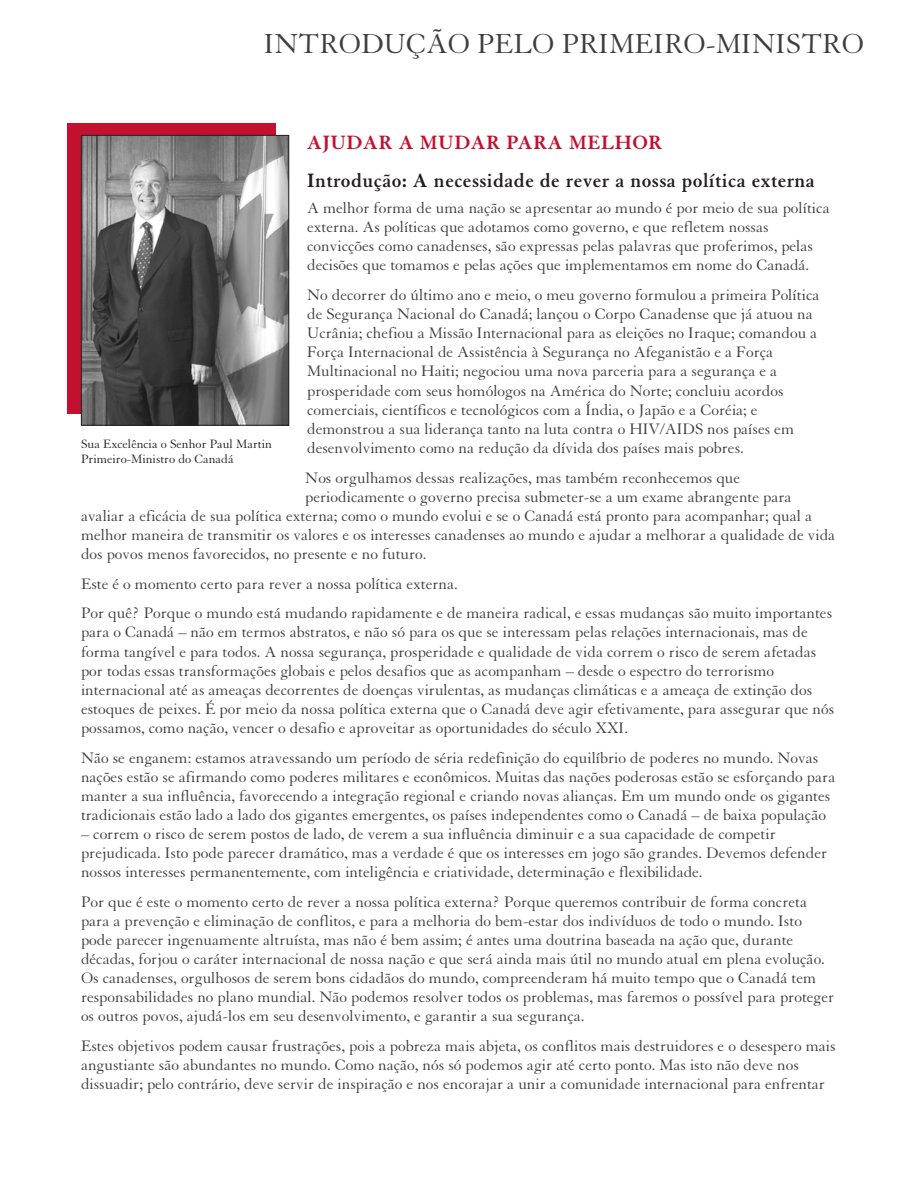
<style>
.page{position:relative;width:918px;height:1188px;background:#fff}
.page>*{position:absolute;margin:0;border:0;box-sizing:border-box;transform-origin:0 0}
.t1{font:30px "Granjon";color:#3e3e3f}
.t2{font:700 21px "Granjon";letter-spacing:.02em;color:#231f20}
.t3{font:700 21px "Granjon";letter-spacing:.02em;color:#c3102f}
.t4{font:16.5px/19px "Granjon";color:#3e3e3f}
.t5{font:13.2px/15px "Granjon";color:#231f20}
</style>
<div class="page">
<div style="left:68px;top:123px;width:208px;height:291px;background:#c3102f"></div>
<img style="left:83px;top:137px;width:204px;height:287px">
<div style="left:81px;top:135px;width:208px;height:291px;border:1px solid #231f20"></div>
<h1 class="t1" style="left:264px;top:33px;width:602px">INTRODUÇÃO PELO PRIMEIRO-MINISTRO</h1>
<p class="t3" style="left:307px;top:135px;width:357px">AJUDAR A MUDAR PARA MELHOR</p>
<p class="t2" style="left:307px;top:172px;width:509px">Introdução: A necessidade de rever a nossa política externa</p>
<p class="t4" style="left:307px;top:200px;width:524px">A melhor forma de uma nação se apresentar ao mundo é por meio de sua política externa. As políticas que adotamos como governo, e que refletem nossas convicções como canadenses, são expressas pelas palavras que proferimos, pelas decisões que tomamos e pelas ações que implementamos em nome do Canadá.</p>
<p class="t4" style="left:307px;top:287px;width:514px">No decorrer do último ano e meio, o meu governo formulou a primeira Política de Segurança Nacional do Canadá; lançou o Corpo Canadense que já atuou na Ucrânia; chefiou a Missão Internacional para as eleições no Iraque; comandou a Força Internacional de Assistência à Segurança no Afeganistão e a Força Multinacional no Haiti; negociou uma nova parceria para a segurança e a prosperidade com seus homólogos na América do Norte; concluiu acordos comerciais, científicos e tecnológicos com a Índia, o Japão e a Coréia; e demonstrou a sua liderança tanto na luta contra o HIV/AIDS nos países em desenvolvimento como na redução da dívida dos países mais pobres.</p>
<p class="t4" style="left:305px;top:469px;width:436px">Nos orgulhamos dessas realizações, mas também reconhecemos que</p>
<p class="t4" style="left:305px;top:488px;width:488px">periodicamente o governo precisa submeter-se a um exame abrangente para</p>
<p class="t4" style="left:81px;top:507px;width:733px">avaliar a eficácia de sua política externa; como o mundo evolui e se o Canadá está pronto para acompanhar; qual a</p>
<p class="t4" style="left:81px;top:527px;width:756px">melhor maneira de transmitir os valores e os interesses canadenses ao mundo e ajudar a melhorar a qualidade de vida</p>
<p class="t4" style="left:81px;top:546px;width:347px">dos povos menos favorecidos, no presente e no futuro.</p>
<p class="t4" style="left:81px;top:570px;width:753px;line-height:29.8px">Este é o momento certo para rever a nossa política externa.<br>Por quê? Porque o mundo está mudando rapidamente e de maneira radical, e essas mudanças são muito importantes</p>
<p class="t4" style="left:81px;top:624px;width:755px">para o Canadá – não em termos abstratos, e não só para os que se interessam pelas relações internacionais, mas de forma tangível e para todos. A nossa segurança, prosperidade e qualidade de vida correm o risco de serem afetadas por todas essas transformações globais e pelos desafios que as acompanham – desde o espectro do terrorismo internacional até as ameaças decorrentes de doenças virulentas, as mudanças climáticas e a ameaça de extinção dos estoques de peixes. É por meio da nossa política externa que o Canadá deve agir efetivamente, para assegurar que nós possamos, como nação, vencer o desafio e aproveitar as oportunidades do século XXI.</p>
<p class="t4" style="left:81px;top:749px;width:756px">Não se enganem: estamos atravessando um período de séria redefinição do equilíbrio de poderes no mundo. Novas nações estão se afirmando como poderes militares e econômicos. Muitas das nações poderosas estão se esforçando para manter a sua influência, favorecendo a integração regional e criando novas alianças. Em um mundo onde os gigantes tradicionais estão lado a lado dos gigantes emergentes, os países independentes como o Canadá – de baixa população</p>
<p class="t4" style="left:81px;top:826px;width:748px">– correm o risco de serem postos de lado, de verem a sua influência diminuir e a sua capacidade de competir prejudicada. Isto pode parecer dramático, mas a verdade é que os interesses em jogo são grandes. Devemos defender nossos interesses permanentemente, com inteligência e criatividade, determinação e flexibilidade.</p>
<p class="t4" style="left:81px;top:894px;width:755px">Por que é este o momento certo de rever a nossa política externa? Porque queremos contribuir de forma concreta para a prevenção e eliminação de conflitos, e para a melhoria do bem-estar dos indivíduos de todo o mundo. Isto pode parecer ingenuamente altruísta, mas não é bem assim; é antes uma doutrina baseada na ação que, durante décadas, forjou o caráter internacional de nossa nação e que será ainda mais útil no mundo atual em plena evolução.<br>Os canadenses, orgulhosos de serem bons cidadãos do mundo, compreenderam há muito tempo que o Canadá tem responsabilidades no plano mundial. Não podemos resolver todos os problemas, mas faremos o possível para proteger os outros povos, ajudá-los em seu desenvolvimento, e garantir a sua segurança.</p>
<p class="t4" style="left:81px;top:1038px;width:756px">Estes objetivos podem causar frustrações, pois a pobreza mais abjeta, os conflitos mais destruidores e o desespero mais angustiante são abundantes no mundo. Como nação, nós só podemos agir até certo ponto. Mas isto não deve nos dissuadir; pelo contrário, deve servir de inspiração e nos encorajar a unir a comunidade internacional para enfrentar</p>
<p class="t5" style="left:81px;top:438px;width:192px">Sua Excelência o Senhor Paul Martin<br>Primeiro-Ministro do Canadá</p>
</div>
